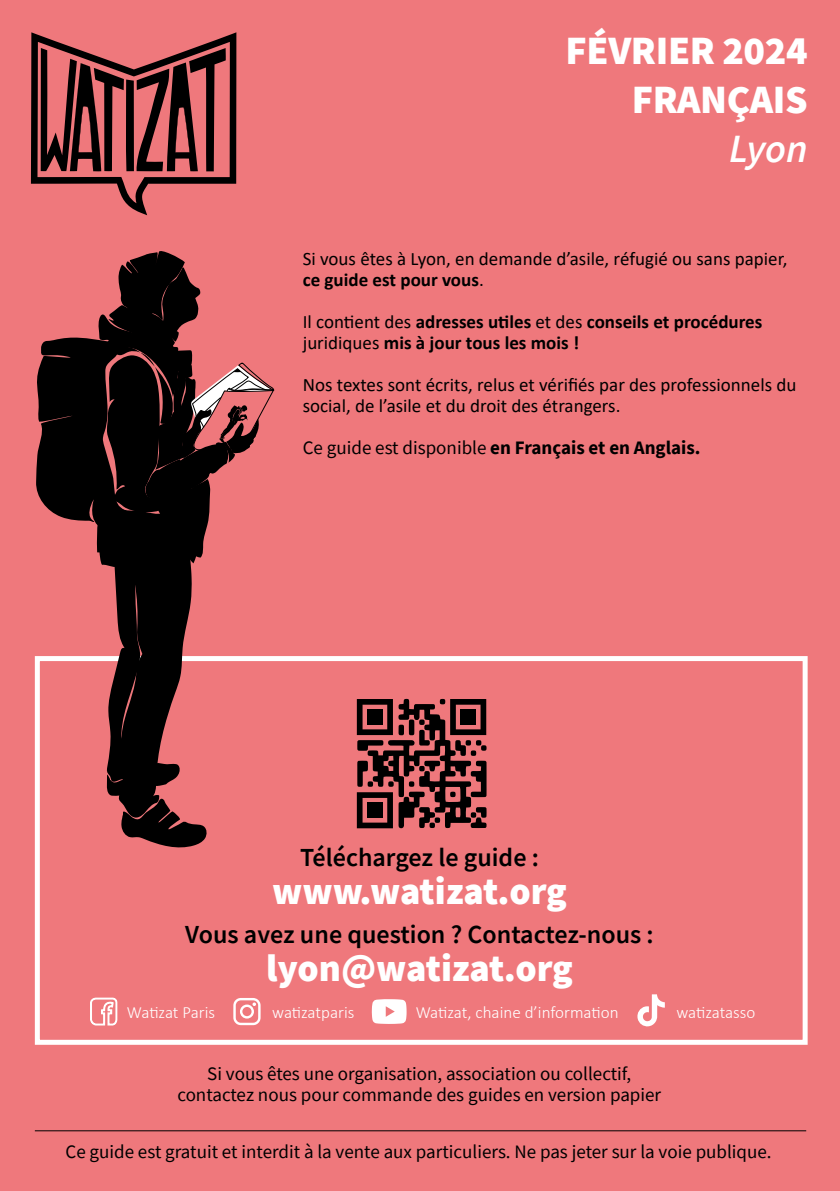
<style>
.page{position:relative;width:840px;height:1191px;background:#fff}
.page>*{position:absolute;margin:0;border:0;box-sizing:border-box;transform-origin:0 0}
.t1{font:900 40px/49.4px "Source Sans Pro";letter-spacing:-.01em;color:#fff;text-align:right}
.t2{font:italic 600 40px "Source Sans Pro";color:#fff}
.t3{font:900 38px "Source Sans Pro";letter-spacing:-.01em;color:#fff}
.t4{font:600 26px "Source Sans Pro";color:#000}
.t5{font:19px/21px "Source Sans Pro";color:#000;text-align:center}
.t6{font:19px/21px "Calibri";color:#000}
.t7{font:700 19px/21px "Calibri";color:#000}
.t8{font:700 19px "Source Sans Pro";color:#000}
.t9{font:300 17.2px "Calibri";letter-spacing:-.005em;color:#fff}
.s1{font-weight:700}
.s2{font-weight:400}
</style>
<div class="page">
<div style="left:0;top:0;width:839px;height:1191px;background:#ef787c"></div>
<div style="left:35px;top:656px;width:772px;height:388px;border:5px solid #fff"></div>
<svg style="left:34px;top:251px;width:241px;height:599px"></svg>
<svg style="left:31px;top:32px;width:205px;height:183px"></svg>
<svg style="left:356px;top:698px;width:130px;height:131px"></svg>
<div style="left:367px;top:802px;width:15px;height:16px;background:#000"></div>
<hr style="left:35px;top:1130px;width:770px;height:1px;background:#000">
<svg style="left:90px;top:997px;width:28px;height:29px"></svg>
<svg style="left:233px;top:998px;width:27px;height:27px"></svg>
<svg style="left:371px;top:999px;width:35px;height:25px"></svg>
<svg style="left:637px;top:994px;width:27px;height:32px"></svg>
<h1 class="t1" style="left:565px;top:25px;width:243px">FÉVRIER 2024<br>FRANÇAIS</h1>
<h1 class="t2" style="left:728px;top:123px;width:80px">Lyon</h1>
<p class="t6" style="left:302px;top:248px;width:486px">Si vous êtes à Lyon, en demande d’asile, réfugié ou sans papier, <span class="s1">ce guide est pour vous</span>.</p>
<p class="t7" style="left:302px;top:311px;width:461px"><span class="s2">Il contient des</span> adresses utiles <span class="s2">et des</span> conseils et procédures <span class="s2">juridiques</span> mis à jour tous les mois !</p>
<p class="t6" style="left:302px;top:374px;width:495px">Nos textes sont écrits, relus et vérifiés par des professionnels du social, de l’asile et du droit des étrangers.</p>
<p class="t8" style="left:302px;top:435px;width:399px"><span class="s2">Ce guide est disponible</span> en Français et en Anglais.</p>
<h3 class="t4" style="left:300px;top:840px;width:240px">Téléchargez le guide :</h3>
<h2 class="t3" style="left:272px;top:865px;width:296px">www.watizat.org</h2>
<h3 class="t4" style="left:185px;top:917px;width:469px">Vous avez une question ? Contactez-nous :</h3>
<h2 class="t3" style="left:266px;top:942px;width:308px">lyon@watizat.org</h2>
<p class="t9" style="left:127px;top:1001px;width:90px">Watizat Paris</p>
<p class="t9" style="left:272px;top:1001px;width:84px">watizatparis</p>
<p class="t9" style="left:415px;top:1001px;width:204px">Watizat, chaine d’information</p>
<p class="t9" style="left:676px;top:1001px;width:80px">watizatasso</p>
<p class="t5" style="left:177px;top:1063px;width:485px">Si vous êtes une organisation, association ou collectif, contactez nous pour commande des guides en version papier</p>
<p class="t5" style="left:65px;top:1140px;width:707px">Ce guide est gratuit et interdit à la vente aux particuliers. Ne pas jeter sur la voie publique.</p>
</div>
